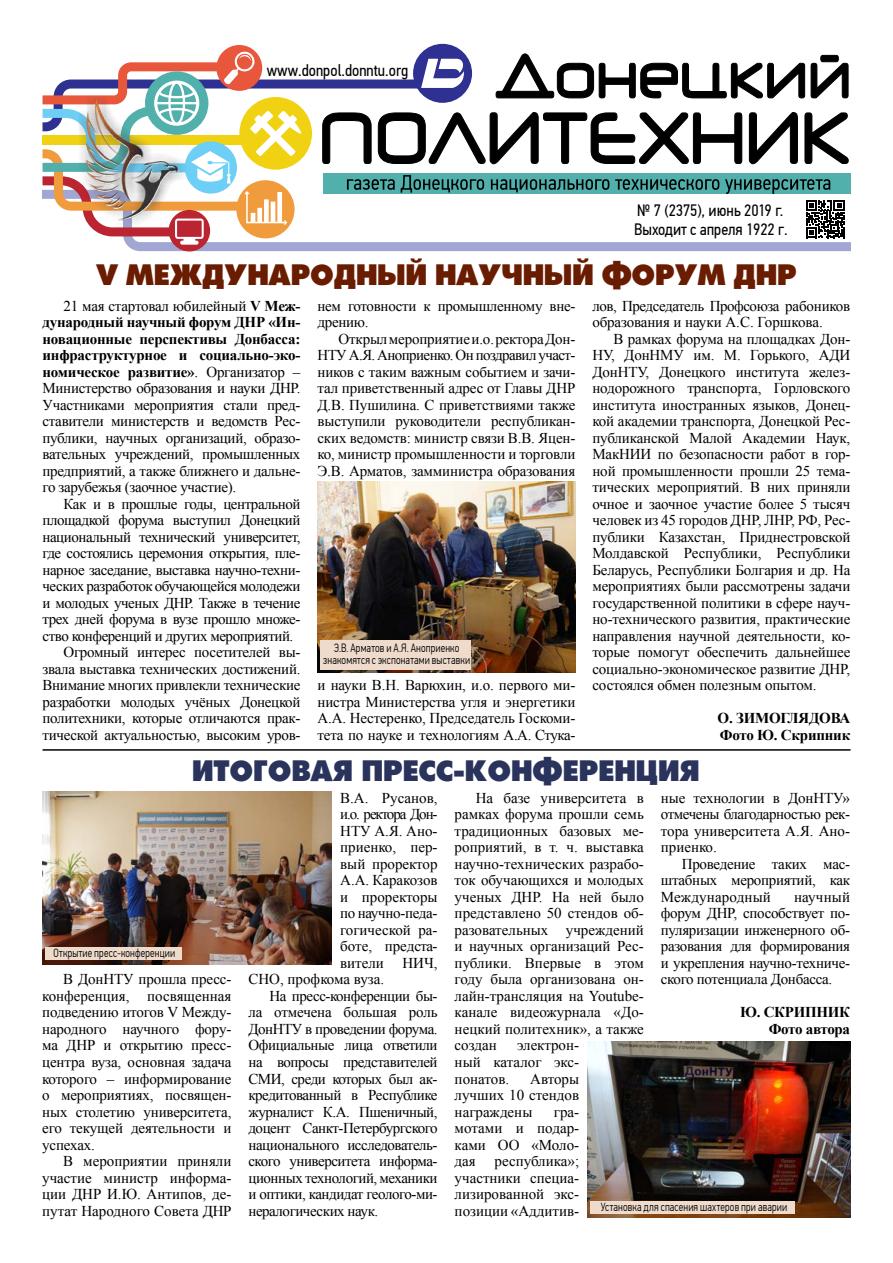
<style>
.page{position:relative;width:893px;height:1263px;background:#fff}
.page>*{position:absolute;margin:0;border:0;box-sizing:border-box;transform-origin:0 0}
.t1{font:31.5px "Futura Press Press";color:#6a1c00}
.t2{font:31.5px "Futura Press Press";color:#2a335c}
.t3{font:16.5px "PF Din Text Cond Pro";letter-spacing:-.005em;color:#000}
.t4{font:15px/16.5px "Times New Roman";letter-spacing:-.02em;color:#000;text-align:justify}
.t5{font:15px "Times New Roman";color:#000}
.t6{font:700 15px/16.5px "Times New Roman";letter-spacing:-.02em;color:#000}
.t7{font:15px "Times New Roman";letter-spacing:-.07em;color:#000}
.t8{font:300 12px/12px "PF Din Text Cond Pro";letter-spacing:.015em;color:#000;text-align:center;scale:.9 1}
.s1{font-weight:700}
</style>
<div class="page">
<div style="left:127px;top:242px;width:723px;height:9px;background:#a2a6d3"></div>
<div style="left:216px;top:45px;width:46px;height:46px;background:#e8573c;border-radius:50%"></div>
<div style="left:413px;top:44px;width:59px;height:59px;background:#2e3092;border-radius:50%"></div>
<div style="left:169px;top:210px;width:41px;height:41px;background:#bb2431;border-radius:50%"></div>
<svg style="left:43px;top:51px;width:806px;height:194px"></svg>
<img style="left:317px;top:482px;width:258px;height:191px">
<div style="left:320px;top:640px;width:151px;height:30px;background:#eedbcc"></div>
<hr style="left:43px;top:749px;width:808px;height:2px;background:#000">
<img style="left:43px;top:792px;width:288px;height:172px">
<img style="left:588px;top:1041px;width:262px;height:176px">
<div style="left:45px;top:947px;width:136px;height:13px;background:#eedbcc"></div>
<div style="left:591px;top:1201px;width:204px;height:13px;background:#eedbcc"></div>
<p class="t3" style="left:267px;top:61px;width:143px">www.donpol.donntu.org</p>
<p class="t3" style="left:637px;top:201px;width:148px">№ 7 (2375), июнь 2019 г.</p>
<h1 class="t1" style="left:97px;top:256px;width:702px">V МЕЖДУНАРОДНЫЙ НАУЧНЫЙ ФОРУМ ДНР</h1>
<p class="t4" style="left:43px;top:297px;width:259px;text-indent:21px">21 мая стартовал юбилейный <span class="s1">V Меж&shy;дународный научный форум ДНР «Ин&shy;новационные перспективы Донбасса: инфраструктурное и социально-эко&shy;номическое развитие»</span>. Организатор – Министерство образования и науки ДНР.<br>Участниками мероприятия стали пред&shy;ставители министерств и ведомств Рес&shy;публики, научных организаций, образо&shy;вательных учреждений, промышленных предприятий, а также ближнего и дальне&shy;го зарубежья (заочное участие).</p>
<p class="t4" style="left:64px;top:495px;width:238px">Как и в прошлые годы, центральной</p>
<p class="t4" style="left:43px;top:512px;width:259px">площадкой форума выступил Донецкий</p>
<p class="t4" style="left:43px;top:528px;width:259px">национальный технический университет,</p>
<p class="t4" style="left:43px;top:545px;width:259px">где состоялись церемония открытия, пле-</p>
<p class="t4" style="left:43px;top:561px;width:259px">нарное заседание, выставка научно-техни-</p>
<p class="t4" style="left:43px;top:578px;width:259px">ческих разработок обучающейся молодежи</p>
<p class="t4" style="left:43px;top:594px;width:259px">и молодых ученых ДНР. Также в течение</p>
<p class="t4" style="left:43px;top:611px;width:259px">трех дней форума в вузе прошло множе-</p>
<p class="t4" style="left:43px;top:627px;width:252px">ство конференций и других мероприятий.</p>
<p class="t4" style="left:64px;top:644px;width:238px">Огромный интерес посетителей вы-</p>
<p class="t4" style="left:43px;top:660px;width:259px">звала выставка технических достижений.</p>
<p class="t4" style="left:43px;top:677px;width:259px">Внимание многих привлекли технические</p>
<p class="t4" style="left:43px;top:693px;width:259px">разработки молодых учёных Донецкой</p>
<p class="t4" style="left:43px;top:710px;width:259px">политехники, которые отличаются прак-</p>
<p class="t4" style="left:43px;top:726px;width:259px">тической актуальностью, высоким уров-</p>
<p class="t3" style="left:634px;top:219px;width:155px">Выходит с апреля 1922 г.</p>
<p class="t4" style="left:592px;top:297px;width:259px">лов, Председатель Профсоюза рабоников образования и науки А.С. Горшкова.</p>
<p class="t4" style="left:592px;top:330px;width:259px;text-indent:21px">В рамках форума на площадках Дон-НУ, ДонНМУ им. М. Горького, АДИ ДонНТУ, Донецкого института желез&shy;нодорожного транспорта, Горловского института иностранных языков, Донец&shy;кой академии транспорта, Донецкой Рес&shy;публиканской Малой Академии Наук, МакНИИ по безопасности работ в гор&shy;ной промышленности прошли 25 тема&shy;тических мероприятий. В них приняли очное и заочное участие более 5 тысяч человек из 45 городов ДНР, ЛНР, РФ, Рес&shy;публики Казахстан, Приднестровской Молдавской Республики, Республики Беларусь, Республики Болгария и др. На мероприятиях были рассмотрены задачи государственной политики в сфере науч&shy;но-технического развития, практические направления научной деятельности, ко&shy;торые помогут обеспечить дальнейшее социально-экономическое развитие ДНР, состоялся обмен полезным опытом.</p>
<p class="t6" style="left:717px;top:710px;width:134px">О. ЗИМОГЛЯДОВА<br>Фото Ю. Скрипник</p>
<p class="t4" style="left:317px;top:297px;width:259px">нем готовности к промышленному вне&shy;дрению.</p>
<p class="t4" style="left:317px;top:330px;width:259px;text-indent:21px">Открыл мероприятие и.о. ректора Дон-НТУ А.Я. Аноприенко. Он поздравил участ&shy;ников с таким важным событием и зачи&shy;тал приветственный адрес от Главы ДНР Д.В. Пушилина. С приветствиями также выступили руководители республикан&shy;ских ведомств: министр связи В.В. Яцен&shy;ко, министр промышленности и торговли Э.В. Арматов, замминистра образования</p>
<p class="t8" style="left:323px;top:642px;width:165px">Э.В. Арматов и А.Я. Аноприенко знакомятся с экспонатами выставки</p>
<p class="t4" style="left:317px;top:677px;width:259px">и науки В.Н. Варюхин, и.о. первого ми&shy;нистра Министерства угля и энергетики А.А. Нестеренко, Председатель Госкоми&shy;тета по науке и технологиям А.А. Стука-</p>
<h1 class="t2" style="left:192px;top:752px;width:510px">ИТОГОВАЯ ПРЕСС-КОНФЕРЕНЦИЯ</h1>
<p class="t8" style="left:54px;top:946px;width:137px">Открытие пресс-конференции</p>
<p class="t4" style="left:42px;top:971px;width:191px;text-indent:21px">В ДонНТУ прошла пресс&shy;конференция, посвященная подведению итогов V Между&shy;народного научного фору&shy;ма ДНР и открытию пресс&shy;центра вуза, основная задача которого – информирование о мероприятиях, посвящен&shy;ных столетию университета, его текущей деятельности и успехах.</p>
<p class="t4" style="left:42px;top:1152px;width:191px;text-indent:21px">В мероприятии приняли участие министр информа&shy;ции ДНР И.Ю. Антипов, де&shy;путат Народного Совета ДНР</p>
<p class="t5" style="left:340px;top:788px;width:99px">В.А. Русанов,</p>
<p class="t7" style="left:340px;top:804px;width:99px">и.о. ректора Дон-</p>
<p class="t4" style="left:340px;top:822px;width:99px">НТУ А.Я. Ано-</p>
<p class="t5" style="left:340px;top:837px;width:99px">приенко, пер-</p>
<p class="t5" style="left:340px;top:854px;width:99px">вый проректор</p>
<p class="t5" style="left:340px;top:870px;width:99px">А.А. Каракозов</p>
<p class="t5" style="left:340px;top:887px;width:99px">и проректоры</p>
<p class="t4" style="left:340px;top:905px;width:99px">по научно-педа-</p>
<p class="t5" style="left:340px;top:920px;width:99px">гогической ра-</p>
<p class="t5" style="left:340px;top:936px;width:99px">боте, предста-</p>
<p class="t5" style="left:340px;top:953px;width:99px">вители НИЧ,</p>
<p class="t5" style="left:248px;top:969px;width:137px">СНО, профкома вуза.</p>
<p class="t4" style="left:269px;top:987px;width:170px">На пресс-конференции бы-</p>
<p class="t4" style="left:248px;top:1004px;width:191px">ла отмечена большая роль</p>
<p class="t4" style="left:248px;top:1020px;width:191px">ДонНТУ в проведении форума.</p>
<p class="t4" style="left:248px;top:1037px;width:191px">Официальные лица ответили</p>
<p class="t4" style="left:248px;top:1053px;width:191px">на вопросы представителей</p>
<p class="t4" style="left:248px;top:1070px;width:191px">СМИ, среди которых был ак-</p>
<p class="t4" style="left:248px;top:1086px;width:191px">кредитованный в Республике</p>
<p class="t4" style="left:248px;top:1103px;width:191px">журналист К.А. Пшеничный,</p>
<p class="t4" style="left:248px;top:1119px;width:191px">доцент Cанкт-Петербургского</p>
<p class="t4" style="left:248px;top:1136px;width:191px">национального исследователь-</p>
<p class="t4" style="left:248px;top:1152px;width:191px">ского университета информа-</p>
<p class="t4" style="left:248px;top:1169px;width:191px">ционных технологий, механики</p>
<p class="t4" style="left:248px;top:1185px;width:191px">и оптики, кандидат геолого-ми-</p>
<p class="t4" style="left:248px;top:1202px;width:131px">нералогических наук.</p>
<p class="t4" style="left:455px;top:789px;width:191px;text-indent:21px">На базе университета в рамках форума прошли семь традиционных базовых ме&shy;роприятий, в т. ч. выставка научно-технических разрабо&shy;ток обучающихся и молодых ученых ДНР. На ней было представлено 50 стендов об&shy;разовательных учреждений и научных организаций Рес&shy;публики. Впервые в этом году была организована он&shy;лайн-трансляция на Youtube&shy;канале видеожурнала «До&shy;нецкий политехник», а также создан</p>
<p class="t4" style="left:661px;top:789px;width:191px">ные технологии в ДонНТУ» отмечены благодарностью рек&shy;тора университета А.Я. Ано&shy;приенко.</p>
<p class="t4" style="left:661px;top:855px;width:191px;text-indent:21px">Проведение таких мас&shy;штабных мероприятий, как Международный</p>
<p class="t4" style="left:661px;top:888px;width:191px;text-indent:133px">научный форум ДНР, способствует по&shy;пуляризации инженерного об&shy;разования для формирования и укрепления научно-техниче&shy;ского потенциала Донбасса.</p>
<p class="t6" style="left:740px;top:1004px;width:111px;text-align:right">Ю. СКРИПНИК<br>Фото автора</p>
<p class="t4" style="left:455px;top:1037px;width:126px;text-indent:62px">электрон&shy;ный каталог экс&shy;понатов.</p>
<p class="t4" style="left:455px;top:1070px;width:126px;text-indent:76px">Авторы лучших 10 стендов награждены</p>
<p class="t4" style="left:455px;top:1103px;width:126px;text-indent:99px">гра&shy;мотами и подар&shy;ками ОО «Моло&shy;дая республика»; участники специа&shy;лизированной экс&shy;позиции «Аддитив-</p>
<p class="t8" style="left:601px;top:1201px;width:209px">Установка для спасения шахтеров при аварии</p>
</div>
